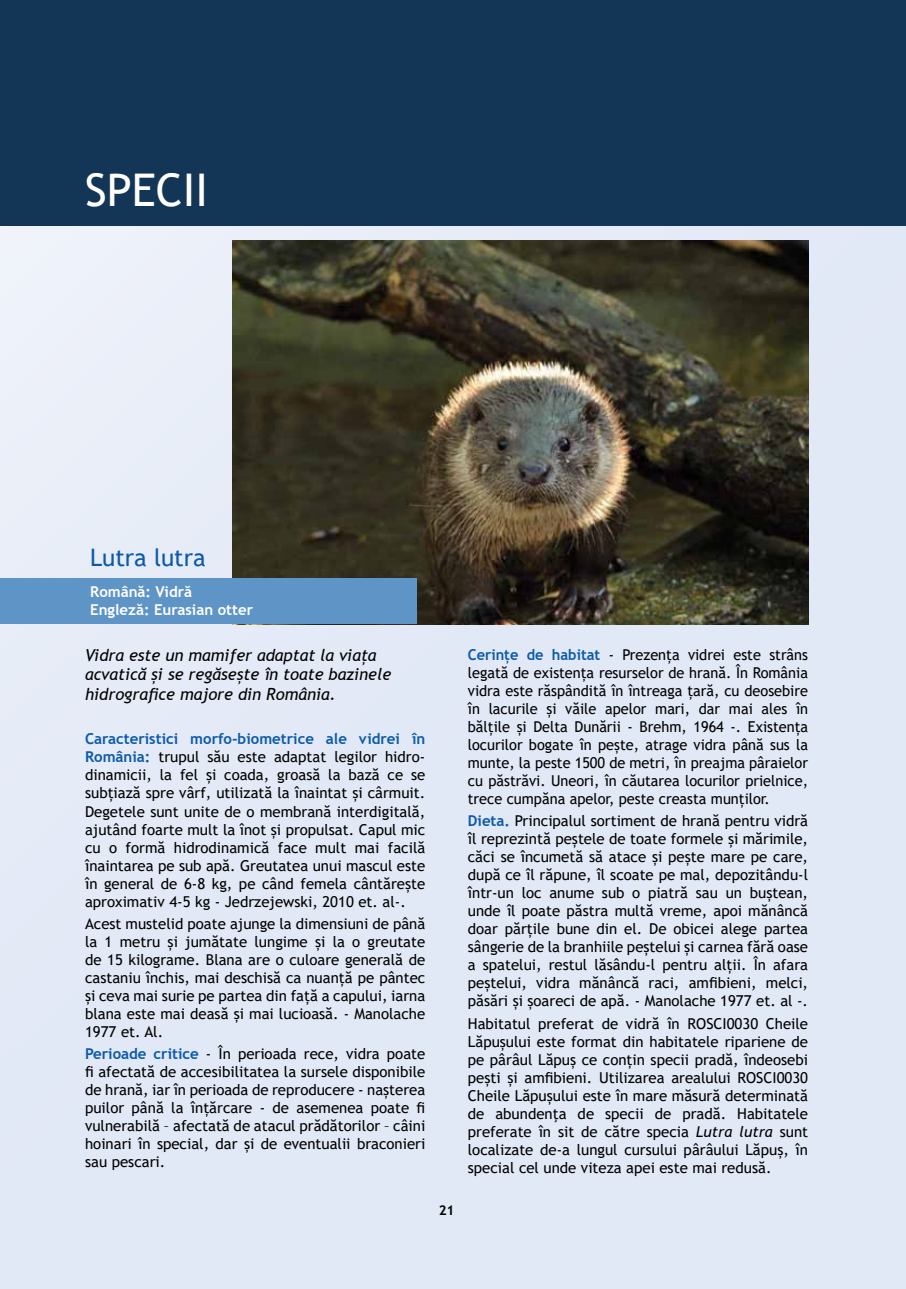
<style>
.page{position:relative;width:906px;height:1289px;background:#fff}
.page>*{position:absolute;margin:0;border:0;box-sizing:border-box;transform-origin:0 0}
.t1{font:45px "Trebuchet MS";color:#fff}
.t2{font:24px "Trebuchet MS";color:#0b5aaa}
.t3{font:italic 16.5px/19.5px "Trebuchet MS";color:#000}
.t4{font:15px/18px "Trebuchet MS";color:#000;text-align:justify}
.t5{font:700 15px/18px "Trebuchet MS";color:#fff}
.t6{font:700 13.5px "Trebuchet MS";color:#000}
.s1{font-weight:700;color:#0b5aaa}
.s2{font-style:italic}
</style>
<div class="page">
<div style="left:0;top:0;width:906px;height:1288px;background:#e1e8f6"></div>
<div style="left:0;top:0;width:906px;height:225px;background:#133657"></div>
<img style="left:232px;top:240px;width:576px;height:384px">
<div style="left:0;top:578px;width:417px;height:46px;background:#5f94c7"></div>
<h1 class="t1" style="left:85px;top:162px;width:42px">Specii</h1>
<h2 class="t2" style="left:90px;top:542px;width:117px">Lutra lutra</h2>
<p class="t5" style="left:90px;top:583px;width:164px">Română: Vidră<br>Engleză: Eurasian otter</p>
<p class="t3" style="left:85px;top:645px;width:308px">Vidra este un mamifer adaptat la viața acvatică și se regăsește în toate bazinele hidrografice majore din România.</p>
<p class="t4" style="left:85px;top:730px;width:342px"><span class="s1">Caracteristici morfo-biometrice ale vidrei în România:</span> trupul său este adaptat legilor hidro&shy;dinamicii, la fel și coada, groasă la bază ce se subțiază spre vârf, utilizată la înaintat și cârmuit.<br>Degetele sunt unite de o membrană interdigitală, ajutând foarte mult la înot și propulsat. Capul mic cu o formă hidrodinamică face mult mai facilă înaintarea pe sub apă. Greutatea unui mascul este în general de 6-8 kg, pe când femela cântărește aproximativ 4- 5 kg - Jedrzejewski, 2010 et. al- .</p>
<p class="t4" style="left:85px;top:914px;width:342px">Acest mustelid poate ajunge la dimensiuni de până la 1 metru și jumătate lungime și la o greutate de 15 kilograme. Blana are o culoare generală de castaniu închis, mai deschisă ca nuanță pe pântec și ceva mai surie pe partea din față a capului, iarna blana este mai deasă și mai lucioasă. - Manolache 1977 et. Al.</p>
<p class="t4" style="left:85px;top:1044px;width:342px"><span class="s1">Perioade critice</span> - În perioada rece, vidra poate fi afectată de accesibilitatea la sursele disponibile de hrană, iar în perioada de reproducere - nașterea puilor până la înțărcare - de asemenea poate fi vulnerabilă – afectată de atacul prădătorilor – câini hoinari în special, dar și de eventualii braconieri sau pescari.</p>
<p class="t6" style="left:439px;top:1201px;width:17px">21</p>
<p class="t4" style="left:468px;top:645px;width:342px"><span class="s1">Cerințe de habitat</span> - Prezența vidrei este strâns legată de existența resurselor de hrană. În România vidra este răspândită în întreaga țară, cu deosebire în lacurile și văile apelor mari, dar mai ales în bălțile și Delta Dunării - Brehm, 1964 - . Existența locurilor bogate în pește, atrage vidra până sus la munte, la peste 1500 de metri, în preajma pâraielor cu păstrăvi. Uneori, în căutarea locurilor prielnice, trece cumpăna apelor, peste creasta munților.</p>
<p class="t4" style="left:468px;top:811px;width:342px"><span class="s1">Dieta.</span> Principalul sortiment de hrană pentru vidră îl reprezintă peștele de toate formele și mărimile, căci se încumetă să atace și pește mare pe care, după ce îl răpune, îl scoate pe mal, depozitându- l într- un loc anume sub o piatră sau un buștean, unde îl poate păstra multă vreme, apoi mănâncă doar părțile bune din el. De obicei alege partea sângerie de la branhiile peștelui și carnea fără oase a spatelui, restul lăsându- l pentru alții. În afara peștelui, vidra mănâncă raci, amfibieni, melci, păsări și șoareci de apă. - Manolache 1977 et. al - .</p>
<p class="t4" style="left:468px;top:1014px;width:342px">Habitatul preferat de vidră în ROSCI0030 Cheile Lăpușului este format din habitatele ripariene de pe pârâul Lăpuș ce conțin specii pradă, îndeosebi pești și amfibieni. Utilizarea arealului ROSCI0030<br>Cheile Lăpușului este în mare măsură determinată de abundenţa de specii de pradă. Habitatele preferate în sit de către specia <span class="s2">Lutra lutra</span> sunt localizate de-a lungul cursului pârâului Lăpuș, în special cel unde viteza apei este mai redusă.</p>
</div>
